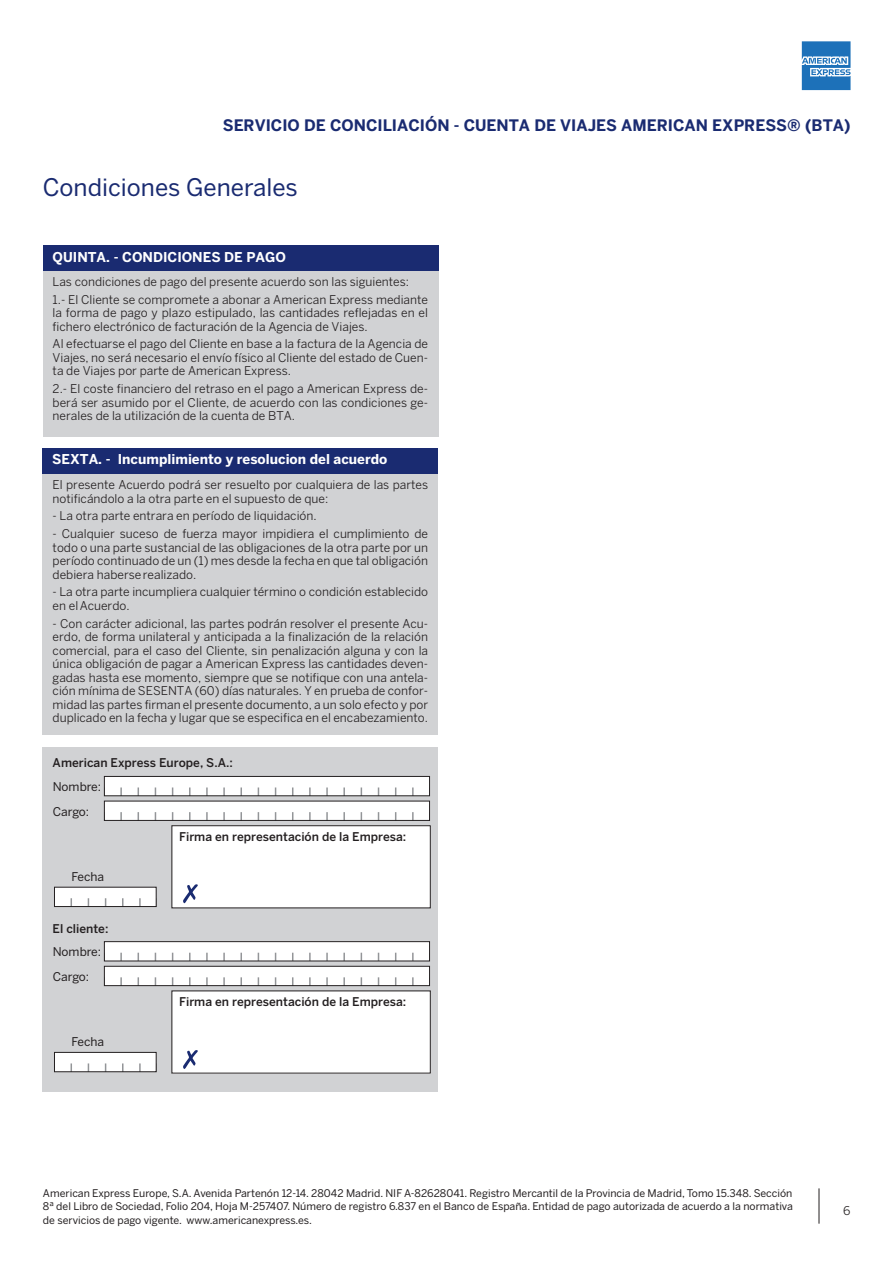
<style>
.page{position:relative;width:893px;height:1263px;background:#fff}
.page>*{position:absolute;margin:0;border:0;box-sizing:border-box;transform-origin:0 0}
.t1{font:24px "Benton Sans";color:#1a2b71}
.t2{font:700 15.75px "Benton Sans";color:#1a2b71}
.t3{font:700 13.5px "Benton Sans";color:#fff}
.t4{font:12px/13.5px "Benton Sans";color:#231f20;text-align:justify}
.t5{font:500 12px "Benton Sans";color:#231f20}
.t6{font:12px "Benton Sans";color:#231f20}
.t7{font:10.5px/13.5px "Benton Sans";color:#231f20;text-align:justify}
</style>
<div class="page">
<hr style="left:819px;top:1188px;width:1px;height:36px;background:#231f20">
<svg style="left:802px;top:41px;width:49px;height:49px"></svg>
<div style="left:43px;top:271px;width:396px;height:166px;background:#d1d2d4"></div>
<div style="left:43px;top:473px;width:395px;height:262px;background:#d1d2d4"></div>
<div style="left:43px;top:748px;width:395px;height:344px;background:#d1d2d4"></div>
<div style="left:43px;top:245px;width:396px;height:26px;background:#1a2b71"></div>
<div style="left:43px;top:448px;width:395px;height:25px;background:#1a2b71"></div>
<div style="left:104px;top:776px;width:326px;height:20px;background:#fff"></div>
<svg style="left:240px;top:787px;width:2px;height:7px"></svg>
<svg style="left:412px;top:787px;width:2px;height:7px"></svg>
<svg style="left:120px;top:787px;width:2px;height:7px"></svg>
<svg style="left:309px;top:787px;width:2px;height:7px"></svg>
<svg style="left:326px;top:787px;width:2px;height:7px"></svg>
<svg style="left:343px;top:787px;width:2px;height:7px"></svg>
<svg style="left:189px;top:787px;width:2px;height:7px"></svg>
<svg style="left:206px;top:787px;width:2px;height:7px"></svg>
<svg style="left:223px;top:787px;width:2px;height:7px"></svg>
<div style="left:104px;top:776px;width:326px;height:20px;border:1px solid #231f20"></div>
<div style="left:104px;top:942px;width:326px;height:19px;background:#fff"></div>
<svg style="left:240px;top:953px;width:2px;height:6px"></svg>
<svg style="left:412px;top:953px;width:2px;height:6px"></svg>
<svg style="left:120px;top:953px;width:2px;height:6px"></svg>
<svg style="left:309px;top:953px;width:2px;height:6px"></svg>
<svg style="left:326px;top:953px;width:2px;height:6px"></svg>
<svg style="left:343px;top:953px;width:2px;height:6px"></svg>
<svg style="left:189px;top:953px;width:2px;height:6px"></svg>
<svg style="left:206px;top:953px;width:2px;height:6px"></svg>
<svg style="left:223px;top:953px;width:2px;height:6px"></svg>
<div style="left:104px;top:941px;width:326px;height:20px;border:1px solid #231f20"></div>
<div style="left:104px;top:801px;width:326px;height:19px;background:#fff"></div>
<svg style="left:240px;top:812px;width:2px;height:7px"></svg>
<svg style="left:412px;top:812px;width:2px;height:7px"></svg>
<svg style="left:120px;top:812px;width:2px;height:7px"></svg>
<svg style="left:309px;top:812px;width:2px;height:7px"></svg>
<svg style="left:326px;top:812px;width:2px;height:7px"></svg>
<svg style="left:343px;top:812px;width:2px;height:7px"></svg>
<svg style="left:189px;top:812px;width:2px;height:7px"></svg>
<svg style="left:206px;top:812px;width:2px;height:7px"></svg>
<svg style="left:223px;top:812px;width:2px;height:7px"></svg>
<div style="left:104px;top:801px;width:326px;height:20px;border:1px solid #231f20"></div>
<div style="left:104px;top:966px;width:326px;height:20px;background:#fff"></div>
<svg style="left:240px;top:977px;width:2px;height:7px"></svg>
<svg style="left:412px;top:977px;width:2px;height:7px"></svg>
<svg style="left:120px;top:977px;width:2px;height:7px"></svg>
<svg style="left:309px;top:977px;width:2px;height:7px"></svg>
<svg style="left:326px;top:977px;width:2px;height:7px"></svg>
<svg style="left:343px;top:977px;width:2px;height:7px"></svg>
<svg style="left:189px;top:977px;width:2px;height:7px"></svg>
<svg style="left:206px;top:977px;width:2px;height:7px"></svg>
<svg style="left:223px;top:977px;width:2px;height:7px"></svg>
<div style="left:104px;top:966px;width:326px;height:20px;border:1px solid #231f20"></div>
<div style="left:54px;top:887px;width:102px;height:19px;background:#fff"></div>
<svg style="left:122px;top:898px;width:2px;height:7px"></svg>
<svg style="left:139px;top:898px;width:2px;height:7px"></svg>
<div style="left:54px;top:887px;width:102px;height:20px;border:1px solid #231f20"></div>
<div style="left:54px;top:1052px;width:102px;height:20px;background:#fff"></div>
<svg style="left:122px;top:1063px;width:2px;height:7px"></svg>
<svg style="left:139px;top:1063px;width:2px;height:7px"></svg>
<div style="left:54px;top:1052px;width:102px;height:20px;border:1px solid #231f20"></div>
<div style="left:172px;top:826px;width:258px;height:82px;background:#fff"></div>
<div style="left:172px;top:825px;width:258px;height:83px;border:1px solid #231f20"></div>
<div style="left:172px;top:991px;width:258px;height:82px;background:#fff"></div>
<svg style="left:183px;top:884px;width:15px;height:20px"></svg>
<svg style="left:183px;top:1050px;width:15px;height:19px"></svg>
<h2 class="t2" style="left:223px;top:116px;width:629px">SERVICIO DE CONCILIACIÓN - CUENTA DE VIAJES AMERICAN EXPRESS® (BTA)</h2>
<h1 class="t1" style="left:43px;top:173px;width:256px">Condiciones Generales</h1>
<p class="t3" style="left:53px;top:249px;width:235px">QUINTA. - CONDICIONES DE PAGO</p>
<p class="t4" style="left:53px;top:275px;width:358px">Las condiciones de pago del presente acuerdo son las siguientes:</p>
<p class="t4" style="left:53px;top:292px;width:377px">1.- El Cliente se compromete a abonar a American Express mediante la forma de pago y plazo estipulado, las cantidades reflejadas en el fichero electrónico de facturación de la Agencia de Viajes.</p>
<p class="t4" style="left:53px;top:337px;width:377px">Al efectuarse el pago del Cliente en base a la factura de la Agencia de Viajes, no será necesario el envío físico al Cliente del estado de Cuen&shy;ta de Viajes por parte de American Express.</p>
<p class="t4" style="left:53px;top:382px;width:377px">2.- El coste financiero del retraso en el pago a American Express de&shy;berá ser asumido por el Cliente, de acuerdo con las condiciones ge&shy;nerales de la utilización de la cuenta de BTA.</p>
<p class="t3" style="left:52px;top:451px;width:337px">SEXTA. - Incumplimiento y resolucion del acuerdo</p>
<p class="t4" style="left:53px;top:478px;width:377px">El presente Acuerdo podrá ser resuelto por cualquiera de las partes notificándolo a la otra parte en el supuesto de que:</p>
<p class="t4" style="left:53px;top:509px;width:266px">- La otra parte entrara en período de liquidación.</p>
<p class="t4" style="left:53px;top:527px;width:377px">- Cualquier suceso de fuerza mayor impidiera el cumplimiento de todo o una parte sustancial de las obligaciones de la otra parte por un período continuado de un (1) mes desde la fecha en que tal obligación debiera haberse realizado.</p>
<p class="t4" style="left:53px;top:585px;width:377px">- La otra parte incumpliera cualquier término o condición establecido en el Acuerdo.</p>
<p class="t4" style="left:53px;top:616px;width:377px">- Con carácter adicional, las partes podrán resolver el presente Acu&shy;erdo, de forma unilateral y anticipada a la finalización de la relación comercial, para el caso del Cliente, sin penalización alguna y con la única obligación de pagar a American Express las cantidades deven&shy;gadas hasta ese momento, siempre que se notifique con una antela&shy;ción mínima de SESENTA (60) días naturales. Y en prueba de confor&shy;midad las partes firman el presente documento, a un solo efecto y por duplicado en la fecha y lugar que se especifica en el encabezamiento.</p>
<p class="t5" style="left:53px;top:756px;width:182px">American Express Europe, S.A.:</p>
<p class="t6" style="left:53px;top:780px;width:50px">Nombre:</p>
<p class="t6" style="left:53px;top:804px;width:38px">Cargo:</p>
<p class="t6" style="left:72px;top:870px;width:34px">Fecha</p>
<p class="t5" style="left:53px;top:921px;width:57px">El cliente:</p>
<p class="t6" style="left:53px;top:945px;width:50px">Nombre:</p>
<p class="t6" style="left:53px;top:969px;width:38px">Cargo:</p>
<p class="t6" style="left:72px;top:1035px;width:34px">Fecha</p>
<p class="t5" style="left:179px;top:829px;width:229px">Firma en representación de la Empresa:</p>
<p class="t5" style="left:179px;top:994px;width:229px">Firma en representación de la Empresa:</p>
<p class="t7" style="left:43px;top:1186px;width:751px">American Express Europe, S.A. Avenida Partenón 12-14. 28042 Madrid. NIF A-82628041. Registro Mercantil de la Provincia de Madrid, Tomo 15.348. Sección 8ª del Libro de Sociedad, Folio 204, Hoja M-257407. Número de registro 6.837 en el Banco de España. Entidad de pago autorizada de acuerdo a la normativa de servicios de pago vigente. www.americanexpress.es.</p>
<p class="t4" style="left:843px;top:1204px;width:9px">6</p>
</div>
